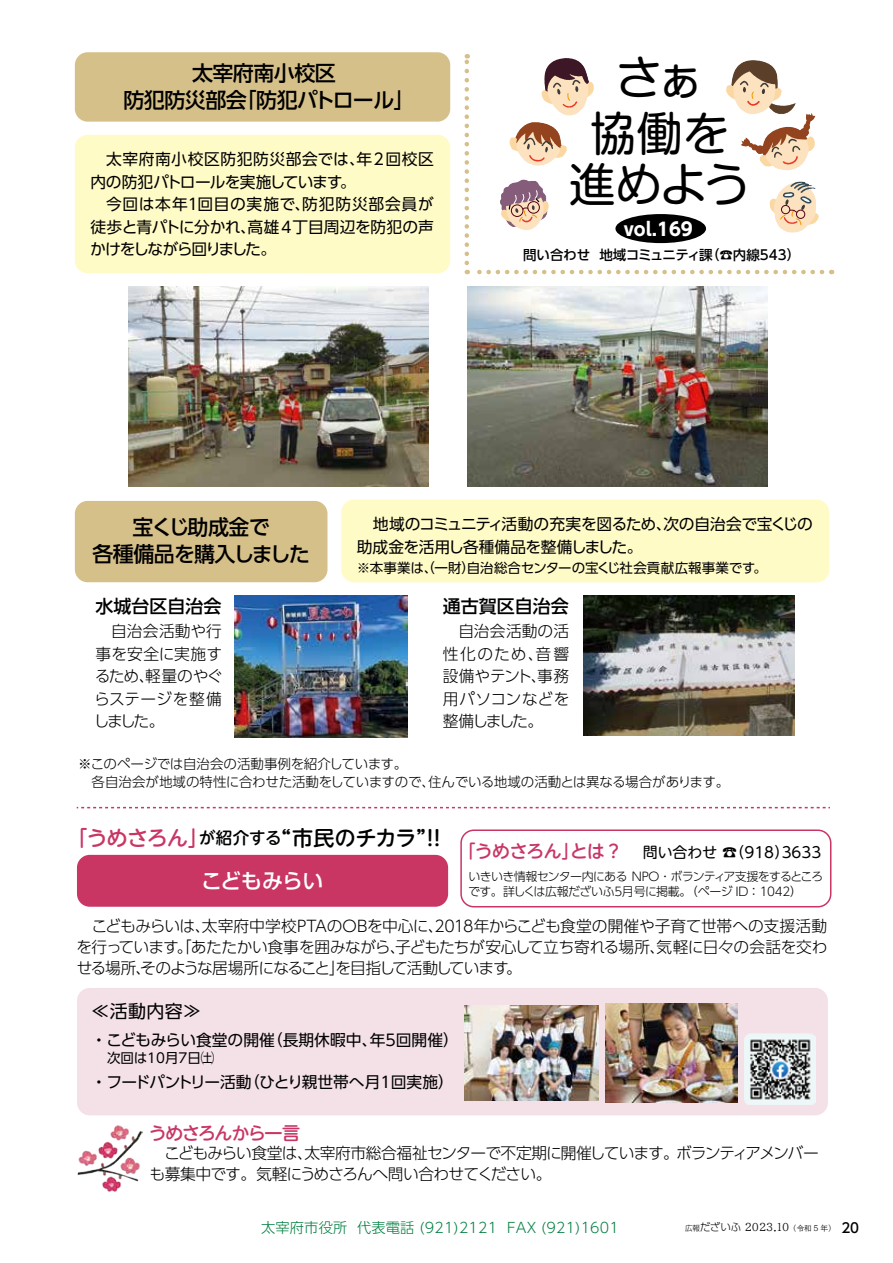
<style>
.page{position:relative;width:893px;height:1263px;background:#fff}
.page>*{position:absolute;margin:0;border:0;box-sizing:border-box;transform-origin:0 0}
.t1{font:46.35px/55.3px "Shin M Go Pro";letter-spacing:-.015em;color:#000;text-align:center}
.t2{font:21px/27px "BIZ UDP Shin Go Medium";letter-spacing:-.025em;color:#000;text-align:center}
.t3{font:21px "BIZ UDP Shin M Go Medium";letter-spacing:.02em;color:#000}
.t4{font:21px "BIZ UDP Shin Go Medium";letter-spacing:.02em;color:#fff}
.t5{font:18px "BIZ UDP Shin M Go Medium";letter-spacing:-.025em;color:#c93664}
.t6{font:18px "BIZ UDP Shin Go Medium";color:#000}
.t7{font:18px "BIZ UDP Shin Go Bold";color:#fff}
.t8{font:18px "BIZ UDP Shin Go";color:#000}
.t9{font:15.75px/22.5px "BIZ UDP Shin Go Light";letter-spacing:-.025em;color:#000;text-align:justify}
.t10{font:15.75px/22.5px "BIZ UDP Shin Go";color:#000}
.t11{font:15px "BIZ UDP Shin M Go";color:#000}
.t12{font:14.25px "BIZ UDP Shin Go Light";letter-spacing:.01em;color:#007f40}
.t13{font:13.5px/18px "BIZ UDP Shin Go Light";color:#000}
.t14{font:13.5px "BIZ UDP Shin Go";color:#000}
.t15{font:13.5px "BIZ UDP Shin Go Medium";color:#000}
.t16{font:12px "BIZ UDP Shin Go Light";letter-spacing:-.025em;color:#000}
.t17{font:10.5px "BIZ UDP Mincho Medium";color:#000}
.s1{color:#c93664}
.s2{font-size:16.5px}
.s3{font-family:"BIZ UDP Shin Go Light";font-size:7.5px}
.s4{font-family:"BIZ UDP Shin Go Light"}
.s5{font-size:7.5px}
.s6{font-family:"BIZ UDP Shin Go Medium";font-size:13.5px}
</style>
<div class="page">
<img style="left:235px;top:595px;width:172px;height:142px">
<div style="left:75px;top:52px;width:375px;height:70px;background:#d6c089;border-radius:13px"></div>
<div style="left:75px;top:135px;width:375px;height:138px;background:#fffbc7;border-radius:13px"></div>
<div style="left:75px;top:501px;width:252px;height:81px;background:#d6c089;border-radius:13px"></div>
<div style="left:341px;top:500px;width:488px;height:82px;background:#fffbc7;border-radius:13px"></div>
<svg style="left:467px;top:270px;width:355px;height:4px"></svg>
<svg style="left:465px;top:54px;width:4px;height:209px"></svg>
<div style="left:615px;top:214px;width:91px;height:29px;background:#000;border-radius:50%"></div>
<svg style="left:541px;top:58px;width:53px;height:58px"></svg>
<svg style="left:726px;top:60px;width:89px;height:111px"></svg>
<svg style="left:769px;top:181px;width:50px;height:52px"></svg>
<svg style="left:509px;top:122px;width:58px;height:44px"></svg>
<svg style="left:500px;top:179px;width:49px;height:51px"></svg>
<svg style="left:77px;top:807px;width:753px;height:1px"></svg>
<img style="left:77px;top:1125px;width:66px;height:67px">
<div style="left:77px;top:855px;width:371px;height:52px;background:#c93664;border-radius:13px"></div>
<div style="left:77px;top:988px;width:751px;height:127px;background:#f3e1e7;border-radius:13px"></div>
<div style="left:460px;top:829px;width:371px;height:78px;border:2px solid #c93664;border-radius:13px"></div>
<img style="left:464px;top:1005px;width:135px;height:96px">
<img style="left:605px;top:1003px;width:132px;height:99px">
<img style="left:745px;top:1033px;width:71px;height:71px">
<img style="left:129px;top:287px;width:300px;height:199px">
<img style="left:467px;top:287px;width:301px;height:199px">
<img style="left:583px;top:595px;width:212px;height:141px">
<h2 class="t2" style="left:123px;top:59px;width:282px">太宰府南小校区<br>防犯防災部会「防犯パトロール」</h2>
<p class="t10" style="left:90px;top:148px;width:345px;text-indent:16px">太宰府南小校区防犯防災部会では、年２回校区内の防犯パトロールを実施しています。</p>
<p class="t10" style="left:90px;top:193px;width:345px;text-align:justify;text-indent:16px">今回は本年１回目の実施で、防犯防災部会員が徒歩と青パトに分かれ、高雄４丁目周辺を防犯の声かけをしながら回りました。</p>
<h1 class="t1" style="left:590px;top:45px;width:140px">さぁ協働を</h1>
<h1 class="t1" style="left:569px;top:151px;width:183px">進めよう</h1>
<p class="t7" style="left:624px;top:220px;width:71px">vol.169</p>
<p class="t15" style="left:523px;top:248px;width:272px">問い合わせ　地域コミュニティ課（☎内線543）</p>
<h2 class="t2" style="left:92px;top:513px;width:219px">宝くじ助成金で<br>各種備品を購入しました</h2>
<p class="t6" style="left:95px;top:597px;width:127px">水城台区自治会</p>
<p class="t9" style="left:95px;top:620px;width:128px;text-indent:16px">自治会活動や行事を安全に実施するため、軽量のやぐらステージを整備しました。</p>
<p class="t10" style="left:357px;top:513px;width:458px;text-indent:16px">地域のコミュニティ活動の充実を図るため、次の自治会で宝くじの助成金を活用し各種備品を整備しました。</p>
<p class="t14" style="left:357px;top:561px;width:406px">※本事業は、（一財）自治総合センターの宝くじ社会貢献広報事業です。</p>
<p class="t6" style="left:443px;top:597px;width:127px">通古賀区自治会</p>
<p class="t9" style="left:443px;top:620px;width:128px;text-indent:16px">自治会活動の活性化のため、音響設備やテント、事務用パソコンなどを整備しました。</p>
<p class="t13" style="left:92px;top:754px;width:633px;text-indent:-14px">※このページでは自治会の活動事例を紹介しています。<br>各自治会が地域の特性に合わせた活動をしていますので、住んでいる地域の活動とは異なる場合があります。</p>
<h2 class="t3" style="left:77px;top:827px;width:365px"><span class="s1">「うめさろん」</span><span class="s2">が紹介する</span>“市民のチカラ”!!</h2>
<h2 class="t4" style="left:202px;top:870px;width:123px">こどもみらい</h2>
<p class="t5" style="left:467px;top:842px;width:158px">「うめさろん」とは？</p>
<p class="t11" style="left:643px;top:845px;width:180px">問い合わせ ☎（９１８）３６３３</p>
<p class="t16" style="left:468px;top:870px;width:356px">いきいき情報センター内にある NPO ・ボランティア支援をするところ</p>
<p class="t16" style="left:468px;top:885px;width:329px">です。詳しくは広報だざいふ５月号に掲載。（ページ ID ： 1042）</p>
<p class="t9" style="left:77px;top:915px;width:752px;line-height:21px;text-indent:16px">こどもみらいは、太宰府中学校ＰＴＡのＯＢを中心に、2018年からこども食堂の開催や子育て世帯への支援活動を行っています。「あたたかい食事を囲みながら、子どもたちが安心して立ち寄れる場所、気軽に日々の会話を交わせる場所、そのような居場所になること」を目指して活動しています。</p>
<p class="t8" style="left:91px;top:1002px;width:111px">≪活動内容≫</p>
<p class="t10" style="left:91px;top:1029px;width:361px">・こどもみらい食堂の開催（長期休暇中、年５回開催）</p>
<p class="t14" style="left:107px;top:1051px;width:109px">次回は10月７日㈯</p>
<p class="t10" style="left:91px;top:1070px;width:356px">・フードパントリー活動（ひとり親世帯へ月１回実施）</p>
<p class="t5" style="left:150px;top:1124px;width:152px">うめさろんから一言</p>
<p class="t9" style="left:150px;top:1142px;width:670px;line-height:21px;text-indent:15px">こどもみらい食堂は、太宰府市総合福祉センターで不定期に開催しています。ボランティアメンバーも募集中です。気軽にうめさろんへ問い合わせてください。</p>
<p class="t12" style="left:261px;top:1220px;width:359px">太宰府市役所　代表電話 (921)2121 FAX (921)1601</p>
<p class="t17" style="left:685px;top:1221px;width:175px"><span class="s3">広報</span><span class="s4">だざいふ</span> 2023.10 <span class="s5">（令和 5 年）</span> <span class="s6">20</span></p>
</div>
